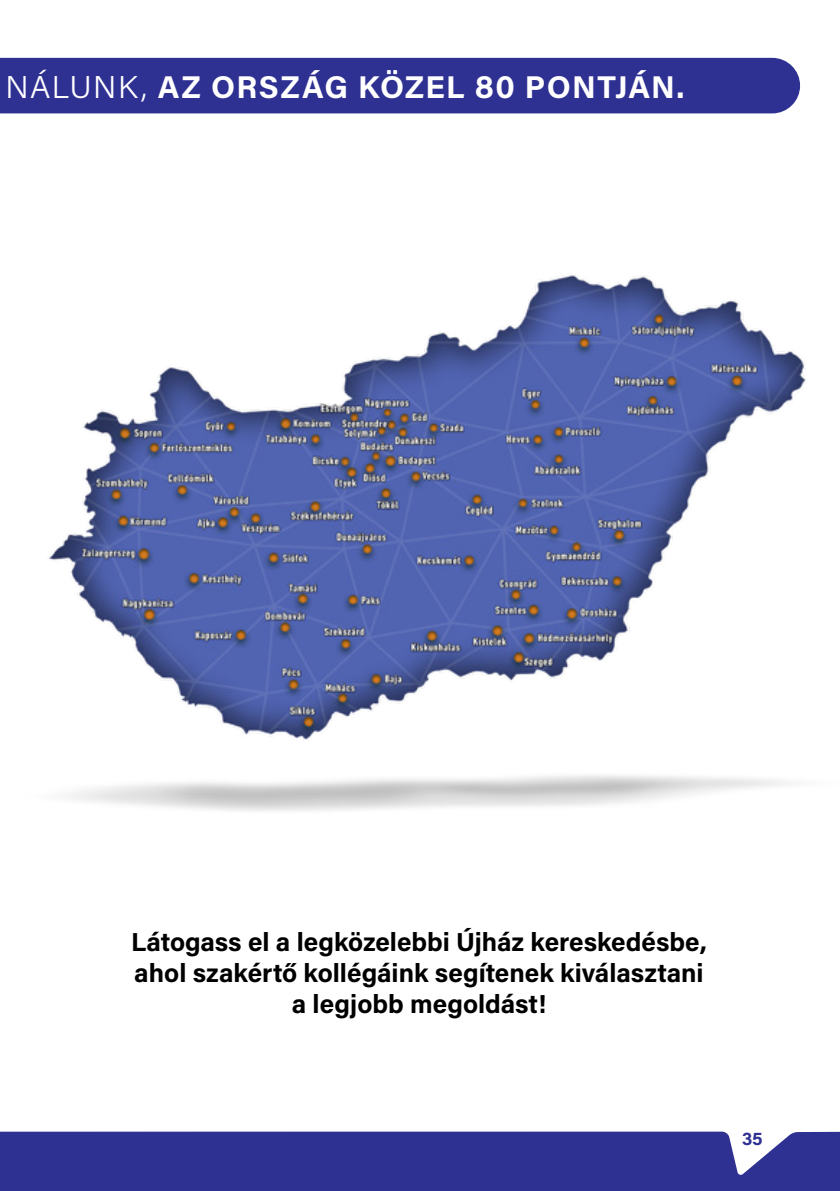
<style>
.page{position:relative;width:840px;height:1191px;background:#fff}
.page>*{position:absolute;margin:0;border:0;box-sizing:border-box;transform-origin:0 0}
.t1{font:700 31.4px "Acumin Pro";letter-spacing:.04em;color:#fff}
.t2{font:700 26px/31.2px "Acumin Pro";color:#000;text-align:center}
.t3{font:700 18.4px "Acumin Pro";color:#2e3092}
.s1{font-weight:300}
</style>
<div class="page">
<img style="left:0;top:113px;width:806px;height:698px">
<div style="left:0;top:1131px;width:839px;height:60px;background:#2e3092"></div>
<div style="left:0;top:58px;width:799px;height:55px;background:#2e3092"></div>
<p class="t1" style="left:5px;top:65px;width:680px"><span class="s1">NÁLUNK,</span> AZ ORSZÁG KÖZEL 80 PONTJÁN.</p>
<p class="t2" style="left:131px;top:925px;width:577px">Látogass el a legközelebbi Újház kereskedésbe, ahol szakértő kollégáink segítenek kiválasztani a legjobb megoldást!</p>
<p class="t3" style="left:741px;top:1125px;width:22px">35</p>
</div>
